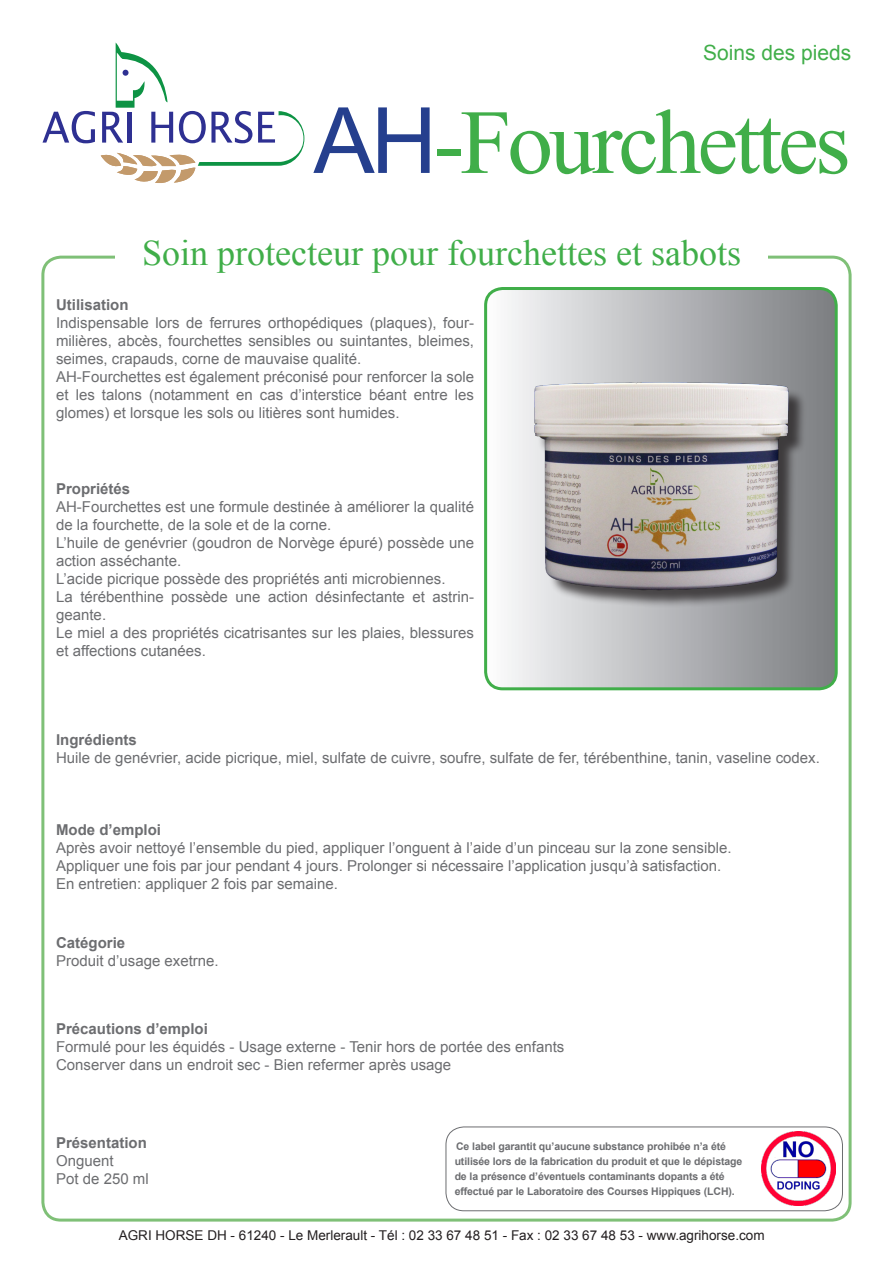
<style>
.page{position:relative;width:893px;height:1263px;background:#fff}
.page>*{position:absolute;margin:0;border:0;box-sizing:border-box;transform-origin:0 0}
.t1{font:91.5px "Times New Roman";letter-spacing:-.04em;color:#40ae49}
.t2{font:36px "Times New Roman";color:#40ae49}
.t3{font:21px "Arial";color:#40ae49}
.t4{font:15px/18px "Arial";color:#6c6d70}
.t5{font:700 15px "Arial";color:#6c6d70}
.t6{font:13.5px "Arial";color:#231f20}
.t7{font:700 10.5px/15px "Arial";letter-spacing:-.01em;color:#6c6d70}
.s1{font-family:"Arial";color:#253f8e}
</style>
<div class="page">
<div style="left:446px;top:1127px;width:397px;height:84px;border:1px solid #6c6d70;border-radius:18px"></div>
<img style="left:762px;top:1132px;width:73px;height:74px">
<svg style="left:43px;top:111px;width:52px;height:32px"></svg>
<svg style="left:101px;top:43px;width:203px;height:140px"></svg>
<svg style="left:487px;top:291px;width:348px;height:398px"></svg>
<div style="left:484px;top:287px;width:354px;height:403px;border:3px solid #40ae49;border-radius:17px"></div>
<img style="left:509px;top:367px;width:304px;height:243px">
<p class="t3" style="left:703px;top:39px;width:150px">Soins des pieds</p>
<p class="t1" style="left:313px;top:81px;width:538px"><span class="s1">AH</span>-Fourchettes</p>
<p class="t2" style="left:142px;top:228px;width:600px">Soin protecteur pour fourchettes et sabots</p>
<p class="t5" style="left:56px;top:294px;width:74px">Utilisation</p>
<p class="t4" style="left:56px;top:314px;width:419px;text-align:justify">Indispensable lors de ferrures orthopédiques (plaques), four&shy;milières, abcès, fourchettes sensibles ou suintantes, bleimes, seimes, crapauds, corne de mauvaise qualité.</p>
<p class="t4" style="left:56px;top:368px;width:419px;text-align:justify">AH-Fourchettes est également préconisé pour renforcer la sole et les talons (notamment en cas d’interstice béant entre les glomes) et lorsque les sols ou litières sont humides.</p>
<p class="t5" style="left:56px;top:479px;width:76px">Propriétés</p>
<p class="t4" style="left:56px;top:498px;width:419px">AH-Fourchettes est une formule destinée à améliorer la qualité de la fourchette, de la sole et de la corne.</p>
<p class="t4" style="left:56px;top:534px;width:419px">L’huile de genévrier (goudron de Norvège épuré) possède une action asséchante.</p>
<p class="t4" style="left:56px;top:570px;width:391px">L’acide picrique possède des propriétés anti microbiennes.</p>
<p class="t4" style="left:56px;top:588px;width:419px">La térébenthine possède une action désinfectante et astrin&shy;geante.</p>
<p class="t4" style="left:56px;top:624px;width:419px">Le miel a des propriétés cicatrisantes sur les plaies, blessures et affections cutanées.</p>
<p class="t5" style="left:56px;top:729px;width:82px">Ingrédients</p>
<p class="t4" style="left:56px;top:748px;width:765px">Huile de genévrier, acide picrique, miel, sulfate de cuivre, soufre, sulfate de fer, térébenthine, tanin, vaseline codex.</p>
<p class="t5" style="left:56px;top:820px;width:107px">Mode d’emploi</p>
<p class="t4" style="left:56px;top:839px;width:677px">Après avoir nettoyé l’ensemble du pied, appliquer l’onguent à l’aide d’un pinceau sur la zone sensible.</p>
<p class="t4" style="left:56px;top:857px;width:667px">Appliquer une fois par jour pendant 4 jours. Prolonger si nécessaire l’application jusqu’à satisfaction.</p>
<p class="t4" style="left:56px;top:875px;width:283px">En entretien: appliquer 2 fois par semaine.</p>
<p class="t5" style="left:56px;top:933px;width:71px">Catégorie</p>
<p class="t4" style="left:56px;top:952px;width:164px">Produit d’usage exetrne.</p>
<p class="t5" style="left:56px;top:1019px;width:153px">Précautions d’emploi</p>
<p class="t4" style="left:56px;top:1038px;width:510px">Formulé pour les équidés - Usage externe - Tenir hors de portée des enfants</p>
<p class="t4" style="left:56px;top:1056px;width:397px">Conserver dans un endroit sec - Bien refermer après usage</p>
<p class="t5" style="left:56px;top:1132px;width:92px">Présentation</p>
<p class="t4" style="left:56px;top:1152px;width:59px">Onguent</p>
<p class="t4" style="left:56px;top:1170px;width:94px">Pot de 250 ml</p>
<p class="t7" style="left:455px;top:1139px;width:289px">Ce label garantit qu’aucune substance prohibée n’a été utilisée lors de la fabrication du produit et que le dépistage de la présence d’éventuels contaminants dopants a été effectué par le Laboratoire des Courses Hippiques (LCH).</p>
<p class="t6" style="left:119px;top:1226px;width:647px">AGRI HORSE DH - 61240 - Le Merlerault - Tél : 02 33 67 48 51 - Fax : 02 33 67 48 53 - www.agrihorse.com</p>
</div>
